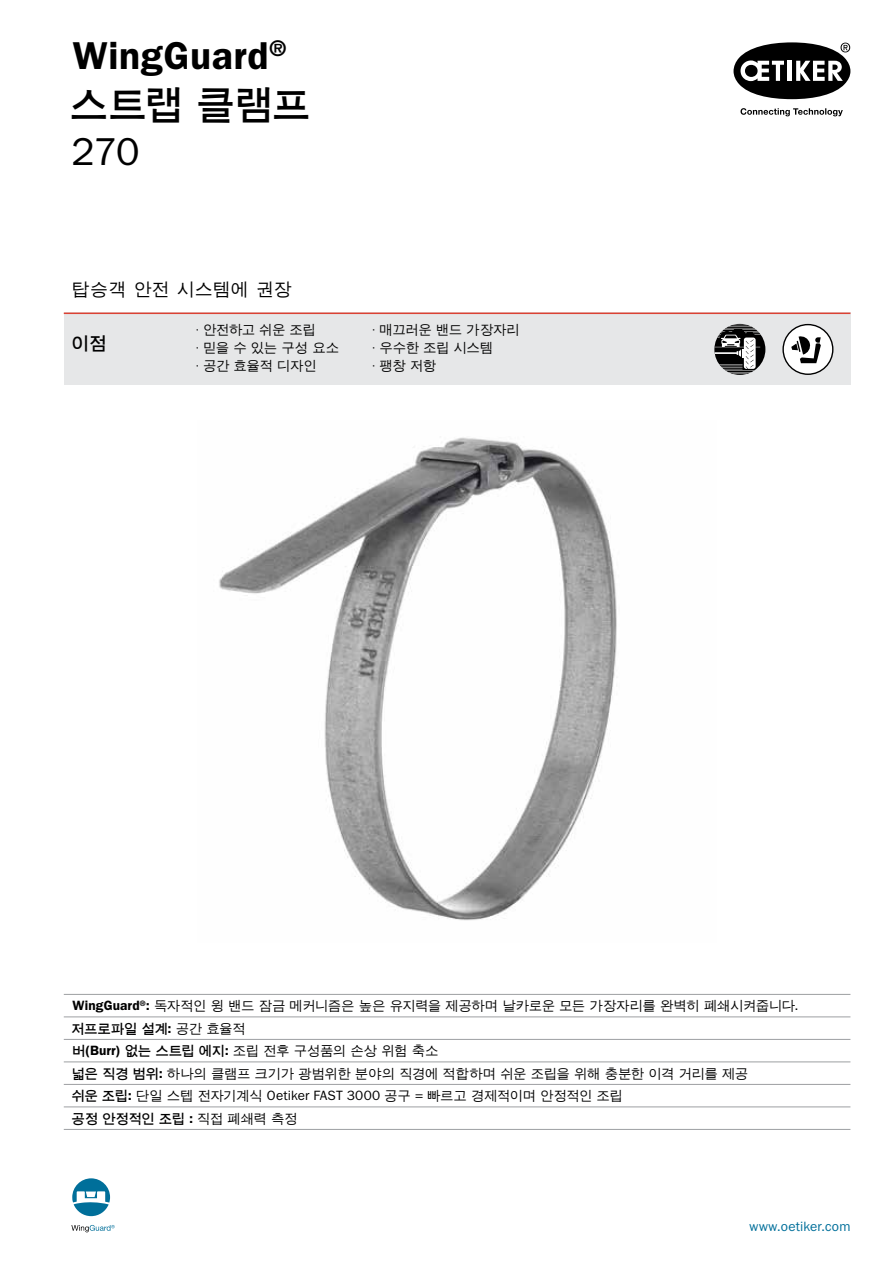
<style>
.page{position:relative;width:893px;height:1263px;background:#fff}
.page>*{position:absolute;margin:0;border:0;box-sizing:border-box;transform-origin:0 0}
.t1{font:700 39px/48px "Un Dotum";letter-spacing:.015em;color:#000}
.t2{font:39px "Un Dotum";color:#000}
.t3{font:18px "Un Dotum";color:#000}
.t4{font:700 18px "Un Dotum";color:#000}
.t5{font:13.5px/22.5px "Un Dotum";letter-spacing:-.035em;color:#000}
.t6{font:13.5px "Un Dotum";letter-spacing:.01em;color:#006f9a}
.s1{font-weight:700}
</style>
<div class="page">
<img style="left:219px;top:437px;width:398px;height:484px">
<svg style="left:740px;top:108px;width:103px;height:8px"></svg>
<svg style="left:733px;top:42px;width:117px;height:57px"></svg>
<svg style="left:72px;top:1178px;width:38px;height:38px"></svg>
<svg style="left:71px;top:1225px;width:44px;height:7px"></svg>
<div style="left:64px;top:313px;width:786px;height:72px;background:#e6e7e8"></div>
<hr style="left:64px;top:313px;width:786px;height:1px;background:#dc4133">
<div style="left:714px;top:324px;width:51px;height:51px;background:#000;border-radius:50%"></div>
<svg style="left:714px;top:325px;width:47px;height:50px"></svg>
<svg style="left:782px;top:324px;width:51px;height:51px"></svg>
<hr style="left:64px;top:994px;width:786px;height:1px;background:#9d9fa2">
<hr style="left:64px;top:1016px;width:786px;height:1px;background:#9d9fa2">
<hr style="left:64px;top:1039px;width:786px;height:1px;background:#9d9fa2">
<hr style="left:64px;top:1061px;width:786px;height:1px;background:#9d9fa2">
<hr style="left:64px;top:1084px;width:786px;height:1px;background:#9d9fa2">
<hr style="left:64px;top:1106px;width:786px;height:1px;background:#9d9fa2">
<hr style="left:64px;top:1129px;width:786px;height:1px;background:#9d9fa2">
<h1 class="t1" style="left:70px;top:31px;width:243px">WingGuard<sup>® </sup>스트랩 클램프</h1>
<h1 class="t2" style="left:71px;top:128px;width:70px">270</h1>
<h2 class="t3" style="left:71px;top:277px;width:222px">탑승객 안전 시스템에 권장</h2>
<h2 class="t4" style="left:71px;top:331px;width:37px">이점</h2>
<p class="t5" style="left:196px;top:320px;width:145px;line-height:18px">· 안전하고 쉬운 조립<br>· 믿을 수 있는 구성 요소 · 공간 효율적 디자인</p>
<p class="t5" style="left:372px;top:320px;width:149px;line-height:18px">· 매끄러운 밴드 가장자리 · 우수한 조립 시스템<br>· 팽창 저항</p>
<p class="t5" style="left:71px;top:994px;width:729px"><span class="s1">WingGuard</span><sup>®</sup><span class="s1">:</span> 독자적인 윙 밴드 잠금 메커니즘은 높은 유지력을 제공하며 날카로운 모든 가장자리를 완벽히 폐쇄시켜줍니다. <span class="s1">저프로파일 설계:</span> 공간 효율적<br><span class="s1">버(Burr) 없는 스트립 에지:</span> 조립 전후 구성품의 손상 위험 축소<br><span class="s1">넓은 직경 범위:</span> 하나의 클램프 크기가 광범위한 분야의 직경에 적합하며 쉬운 조립을 위해 충분한 이격 거리를 제공<br><span class="s1">쉬운 조립:</span> 단일 스텝 전자기계식 Oetiker FAST 3000 공구 = 빠르고 경제적이며 안정적인 조립<br><span class="s1">공정 안정적인 조립 :</span> 직접 폐쇄력 측정</p>
<p class="t6" style="left:749px;top:1218px;width:102px">www.oetiker.com</p>
</div>
